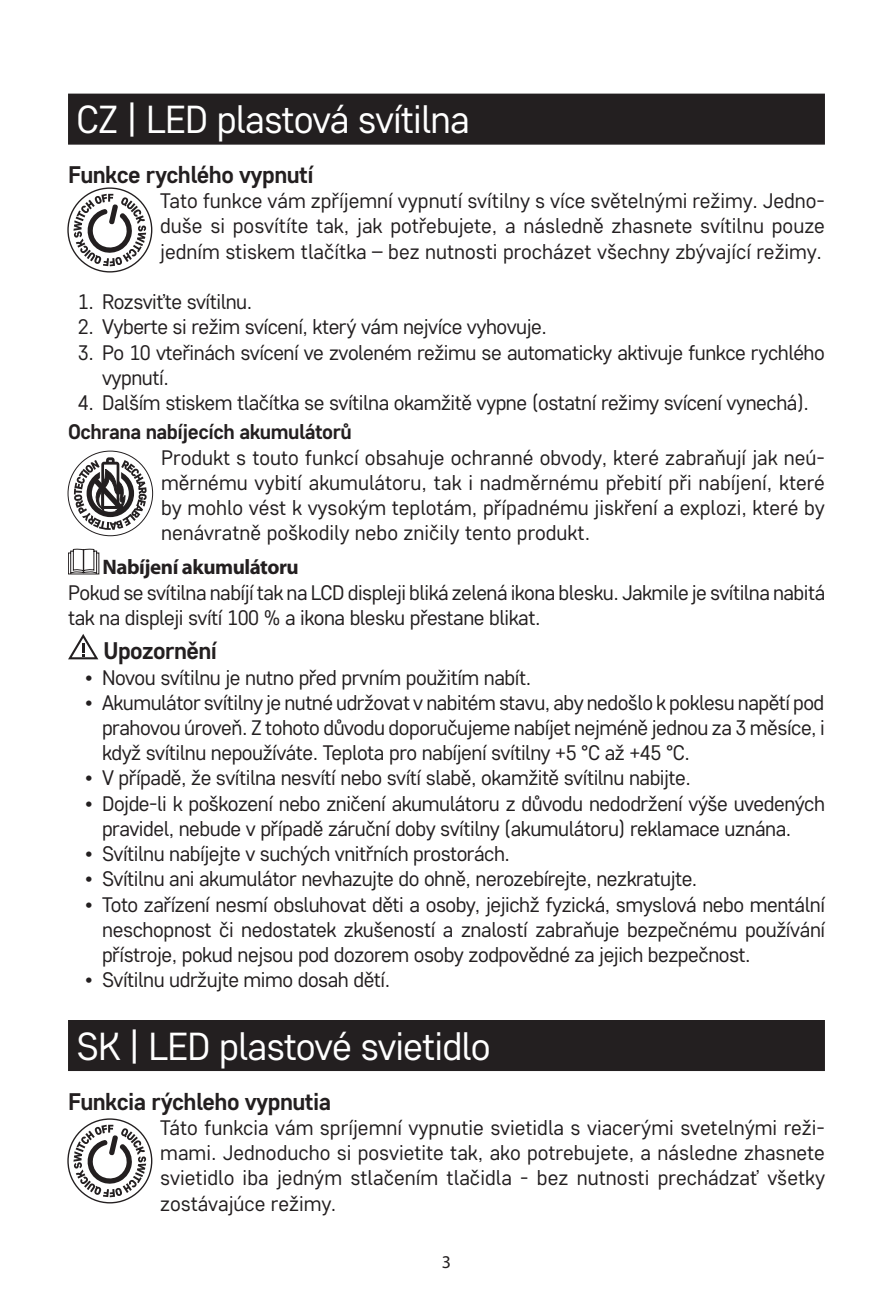
<style>
.page{position:relative;width:893px;height:1302px;background:#fff}
.page>*{position:absolute;margin:0;border:0;box-sizing:border-box;transform-origin:0 0}
.t1{font:39px "Core Sans D35";letter-spacing:-.02em;color:#fff}
.t2{font:700 24px "Core Sans D55";letter-spacing:-.02em;color:#231f20}
.t3{font:21px/25.2px "Core Sans D35";letter-spacing:-.02em;color:#231f20;text-align:justify}
.t4{font:700 21px "Core Sans D55";letter-spacing:-.02em;color:#231f20}
.t5{font:700 21px "Myriad Pro";letter-spacing:-.02em;color:#231f20}
.t6{font:18px "Myriad Pro";color:#231f20}
</style>
<div class="page">
<div style="left:68px;top:94px;width:757px;height:51px;background:#231f20"></div>
<div style="left:68px;top:1019px;width:757px;height:51px;background:#231f20"></div>
<svg style="left:68px;top:188px;width:84px;height:84px"></svg>
<svg style="left:73px;top:194px;width:73px;height:72px"></svg>
<svg style="left:68px;top:451px;width:85px;height:84px"></svg>
<svg style="left:74px;top:457px;width:73px;height:73px"></svg>
<svg style="left:68px;top:548px;width:31px;height:26px"></svg>
<svg style="left:68px;top:634px;width:30px;height:25px"></svg>
<svg style="left:68px;top:1118px;width:84px;height:84px"></svg>
<svg style="left:73px;top:1124px;width:73px;height:72px"></svg>
<h1 class="t1" style="left:77px;top:94px;width:395px">CZ | LED plastová svítilna</h1>
<p class="t2" style="left:68px;top:159px;width:247px">Funkce rychlého vypnutí</p>
<p class="t3" style="left:160px;top:188px;width:666px">Tato funkce vám zpříjemní vypnutí svítilny s více světelnými režimy. Jedno&shy;duše si posvítíte tak, jak potřebujete, a následně zhasnete svítilnu pouze jedním stiskem tlačítka – bez nutnosti procházet všechny zbývající režimy.</p>
<p class="t3" style="left:78px;top:288px;width:176px">1. Rozsviťte svítilnu.</p>
<p class="t3" style="left:78px;top:314px;width:470px">2. Vyberte si režim svícení, který vám nejvíce vyhovuje.</p>
<p class="t3" style="left:102px;top:339px;width:724px;text-indent:-24px">3. Po 10 vteřinách svícení ve zvoleném režimu se automaticky aktivuje funkce rychlého vypnutí.</p>
<p class="t3" style="left:78px;top:389px;width:732px">4. Dalším stiskem tlačítka se svítilna okamžitě vypne (ostatní režimy svícení vynechá).</p>
<p class="t4" style="left:68px;top:418px;width:285px">Ochrana nabíjecích akumulátorů</p>
<p class="t3" style="left:161px;top:444px;width:665px">Produkt s touto funkcí obsahuje ochranné obvody, které zabraňují jak neú&shy;měrnému vybití akumulátoru, tak i nadměrnému přebití při nabíjení, které by mohlo vést k vysokým teplotám, případnému jiskření a explozi, které by nenávratně poškodily nebo zničily tento produkt.</p>
<p class="t5" style="left:103px;top:553px;width:198px">Nabíjení akumulátoru</p>
<p class="t3" style="left:68px;top:579px;width:759px">Pokud se svítilna nabíjí tak na LCD displeji bliká zelená ikona blesku. Jakmile je svítilna nabitá tak na displeji svítí 100 % a ikona blesku přestane blikat.</p>
<p class="t2" style="left:104px;top:635px;width:115px">Upozornění</p>
<p class="t3" style="left:85px;top:663px;width:448px">• Novou svítilnu je nutno před prvním použitím nabít.</p>
<p class="t3" style="left:102px;top:689px;width:724px;text-indent:-17px">• Akumulátor svítilny je nutné udržovat v nabitém stavu, aby nedošlo k poklesu napětí pod prahovou úroveň. Z tohoto důvodu doporučujeme nabíjet nejméně jednou za 3 měsíce, i když svítilnu nepoužíváte. Teplota pro nabíjení svítilny +5 °C až +45 °C.</p>
<p class="t3" style="left:85px;top:764px;width:607px">• V případě, že svítilna nesvítí nebo svítí slabě, okamžitě svítilnu nabijte.</p>
<p class="t3" style="left:102px;top:789px;width:724px;text-indent:-17px">• Dojde-li k poškození nebo zničení akumulátoru z důvodu nedodržení výše uvedených pravidel, nebude v případě záruční doby svítilny (akumulátoru) reklamace uznána.</p>
<p class="t3" style="left:85px;top:840px;width:427px">• Svítilnu nabíjejte v suchých vnitřních prostorách.</p>
<p class="t3" style="left:85px;top:865px;width:614px">• Svítilnu ani akumulátor nevhazujte do ohně, nerozebírejte, nezkratujte.</p>
<p class="t3" style="left:102px;top:890px;width:725px;text-indent:-17px">• Toto zařízení nesmí obsluhovat děti a osoby, jejichž fyzická, smyslová nebo mentální neschopnost či nedostatek zkušeností a znalostí zabraňuje bezpečnému používání přístroje, pokud nejsou pod dozorem osoby zodpovědné za jejich bezpečnost.</p>
<p class="t3" style="left:85px;top:966px;width:307px">• Svítilnu udržujte mimo dosah dětí.</p>
<h1 class="t1" style="left:77px;top:1020px;width:416px">SK | LED plastové svietidlo</h1>
<p class="t2" style="left:68px;top:1085px;width:265px">Funkcia rýchleho vypnutia</p>
<p class="t3" style="left:160px;top:1113px;width:666px">Táto funkcia vám spríjemní vypnutie svietidla s viacerými svetelnými reži&shy;mami. Jednoducho si posvietite tak, ako potrebujete, a následne zhasnete svietidlo iba jedným stlačením tlačidla - bez nutnosti prechádzať všetky zostávajúce režimy.</p>
<p class="t6" style="left:442px;top:1250px;width:11px">3</p>
</div>
